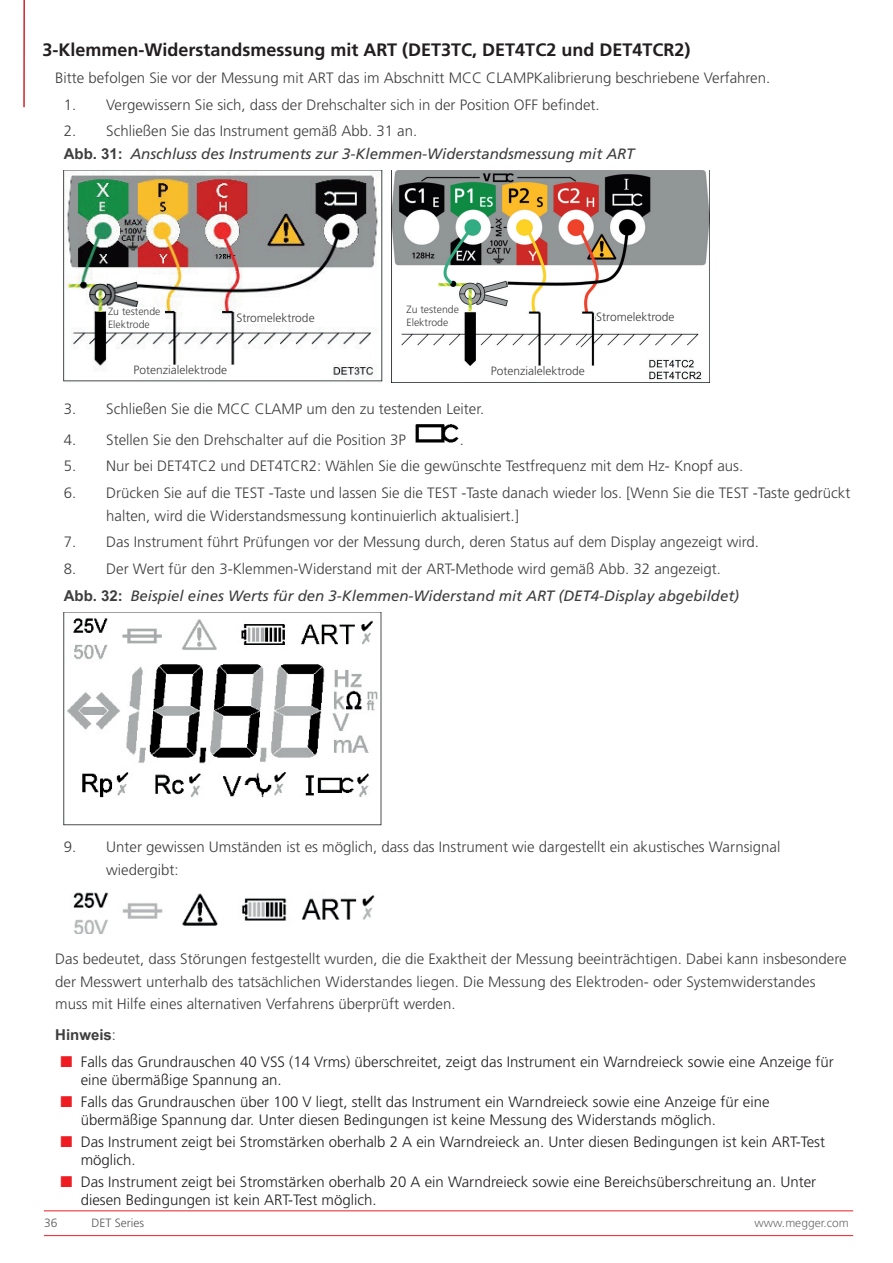
<style>
.page{position:relative;width:893px;height:1263px;background:#fff}
.page>*{position:absolute;margin:0;border:0;box-sizing:border-box;transform-origin:0 0}
.t1{font:700 18px "Frutiger LT Pro";color:#231f20}
.t2{font:300 15px/22.5px "Frutiger LT Pro";color:#3e3e3f}
.t3{font:300 15px/18px "Frutiger LT Pro";color:#231f20}
.t4{font:italic 15px/22.2px "Frutiger LT Pro";color:#3e3e3f}
.t5{font:700 15px "Arial Unicode MS";color:#3e3e3f}
.t6{font:300 12px "Frutiger LT Pro";color:#3e3e3f}
.t7{font:300 12px "Frutiger LT Pro";color:#6c6d70}
.t8{font:300 12px "Frutiger LT Pro";color:#57585a}
.t9{font:300 10.5px/12.6px "Frutiger LT Pro";color:#3e3e3f}
.s1{font-weight:300;font-style:normal}
.s2{font-family:"Arial Unicode MS";font-weight:700;font-style:normal}
.s3{font-family:"Arial Unicode MS";font-weight:700}
.s4{font-weight:400;font-style:italic}
.s5{font-family:"Frutiger LT Pro";font-weight:300}
</style>
<div class="page">
<hr style="left:44px;top:1210px;width:809px;height:1px;background:#ee1d23">
<hr style="left:44px;top:1235px;width:809px;height:1px;background:#ee1d23">
<hr style="left:23px;top:0;width:2px;height:107px;background:#d1232a">
<img style="left:64px;top:170px;width:319px;height:213px">
<div style="left:108px;top:307px;width:56px;height:24px;background:#fff"></div>
<div style="left:236px;top:313px;width:81px;height:11px;background:#fff"></div>
<div style="left:134px;top:365px;width:102px;height:13px;background:#fff"></div>
<img style="left:391px;top:170px;width:319px;height:213px">
<div style="left:406px;top:305px;width:57px;height:24px;background:#fff"></div>
<div style="left:596px;top:312px;width:80px;height:11px;background:#fff"></div>
<div style="left:491px;top:366px;width:102px;height:12px;background:#fff"></div>
<img style="left:415px;top:424px;width:44px;height:19px">
<img style="left:64px;top:612px;width:318px;height:213px">
<img style="left:73px;top:892px;width:302px;height:41px">
<p class="t1" style="left:43px;top:39px;width:649px">3-Klemmen-Widerstandsmessung mit ART (DET3TC, DET4TC2 und DET4TCR2)</p>
<p class="t2" style="left:55px;top:66px;width:716px">Bitte befolgen Sie vor der Messung mit ART das im Abschnitt MCC CLAMPKalibrierung beschriebene Verfahren.</p>
<p class="t2" style="left:64px;top:93px;width:537px">1. Vergewissern Sie sich, dass der Drehschalter sich in der Position OFF befindet.</p>
<p class="t4" style="left:64px;top:120px;width:572px"><span class="s1">2. Schließen Sie das Instrument gemäß Abb. 31 an.<br></span><span class="s2">Abb. 31:</span> Anschluss des Instruments zur 3-Klemmen-Widerstandsmessung mit ART</p>
<p class="t9" style="left:406px;top:303px;width:54px">Zu testende<br>Elektrode</p>
<p class="t6" style="left:596px;top:310px;width:80px">Stromelektrode</p>
<p class="t6" style="left:491px;top:363px;width:95px">Potenzialelektrode</p>
<p class="t2" style="left:64px;top:397px;width:422px">3. Schließen Sie die MCC CLAMP um den zu testenden Leiter.</p>
<p class="t2" style="left:64px;top:428px;width:344px">4. Stellen Sie den Drehschalter auf die Position 3P</p>
<p class="t2" style="left:460px;top:428px;width:6px">.</p>
<p class="t2" style="left:64px;top:455px;width:681px">5. Nur bei DET4TC2 und DET4TCR2: Wählen Sie die gewünschte Testfrequenz mit dem Hz- Knopf aus.</p>
<p class="t2" style="left:106px;top:482px;width:746px;text-indent:-43px">6. Drücken Sie auf die TEST -Taste und lassen Sie die TEST -Taste danach wieder los. [Wenn Sie die TEST -Taste gedrückt halten, wird die Widerstandsmessung kontinuierlich aktualisiert.]</p>
<p class="t2" style="left:64px;top:531px;width:697px">7. Das Instrument führt Prüfungen vor der Messung durch, deren Status auf dem Display angezeigt wird.</p>
<p class="t2" style="left:64px;top:556px;width:677px;line-height:26.5px">8. Der Wert für den 3-Klemmen-Widerstand mit der ART-Methode wird gemäß Abb. 32 angezeigt.<br><span class="s3">Abb. 32:</span> <span class="s4">Beispiel eines Werts für den 3-Klemmen-Widerstand mit ART (DET4-Display abgebildet)</span></p>
<p class="t9" style="left:108px;top:305px;width:54px">Zu testende<br>Elektrode</p>
<p class="t6" style="left:236px;top:311px;width:80px">Stromelektrode</p>
<p class="t6" style="left:134px;top:363px;width:95px">Potenzialelektrode</p>
<p class="t2" style="left:106px;top:836px;width:675px;text-indent:-43px">9. Unter gewissen Umständen ist es möglich, dass das Instrument wie dargestellt ein akustisches Warnsignal wiedergibt:</p>
<p class="t2" style="left:55px;top:948px;width:793px">Das bedeutet, dass Störungen festgestellt wurden, die die Exaktheit der Messung beeinträchtigen. Dabei kann insbesondere der Messwert unterhalb des tatsächlichen Widerstandes liegen. Die Messung des Elektroden- oder Systemwiderstandes muss mit Hilfe eines alternativen Verfahrens überprüft werden.</p>
<p class="t5" style="left:55px;top:1024px;width:62px">Hinweis<span class="s5">:</span></p>
<p class="t3" style="left:81px;top:1052px;width:754px">Falls das Grundrauschen 40 VSS (14 Vrms) überschreitet, zeigt das Instrument ein Warndreieck sowie eine Anzeige für eine übermäßige Spannung an.</p>
<p class="t3" style="left:81px;top:1093px;width:690px">Falls das Grundrauschen über 100 V liegt, stellt das Instrument ein Warndreieck sowie eine Anzeige für eine übermäßige Spannung dar. Unter diesen Bedingungen ist keine Messung des Widerstands möglich.</p>
<p class="t3" style="left:81px;top:1133px;width:746px">Das Instrument zeigt bei Stromstärken oberhalb 2 A ein Warndreieck an. Unter diesen Bedingungen ist kein ART-Test möglich.</p>
<p class="t3" style="left:81px;top:1173px;width:737px">Das Instrument zeigt bei Stromstärken oberhalb 20 A ein Warndreieck sowie eine Bereichsüberschreitung an. Unter diesen Bedingungen ist kein ART-Test möglich.</p>
<p class="t8" style="left:44px;top:1216px;width:15px">36</p>
<p class="t8" style="left:92px;top:1216px;width:54px">DET Series</p>
<p class="t7" style="left:755px;top:1216px;width:96px">www.megger.com</p>
</div>
